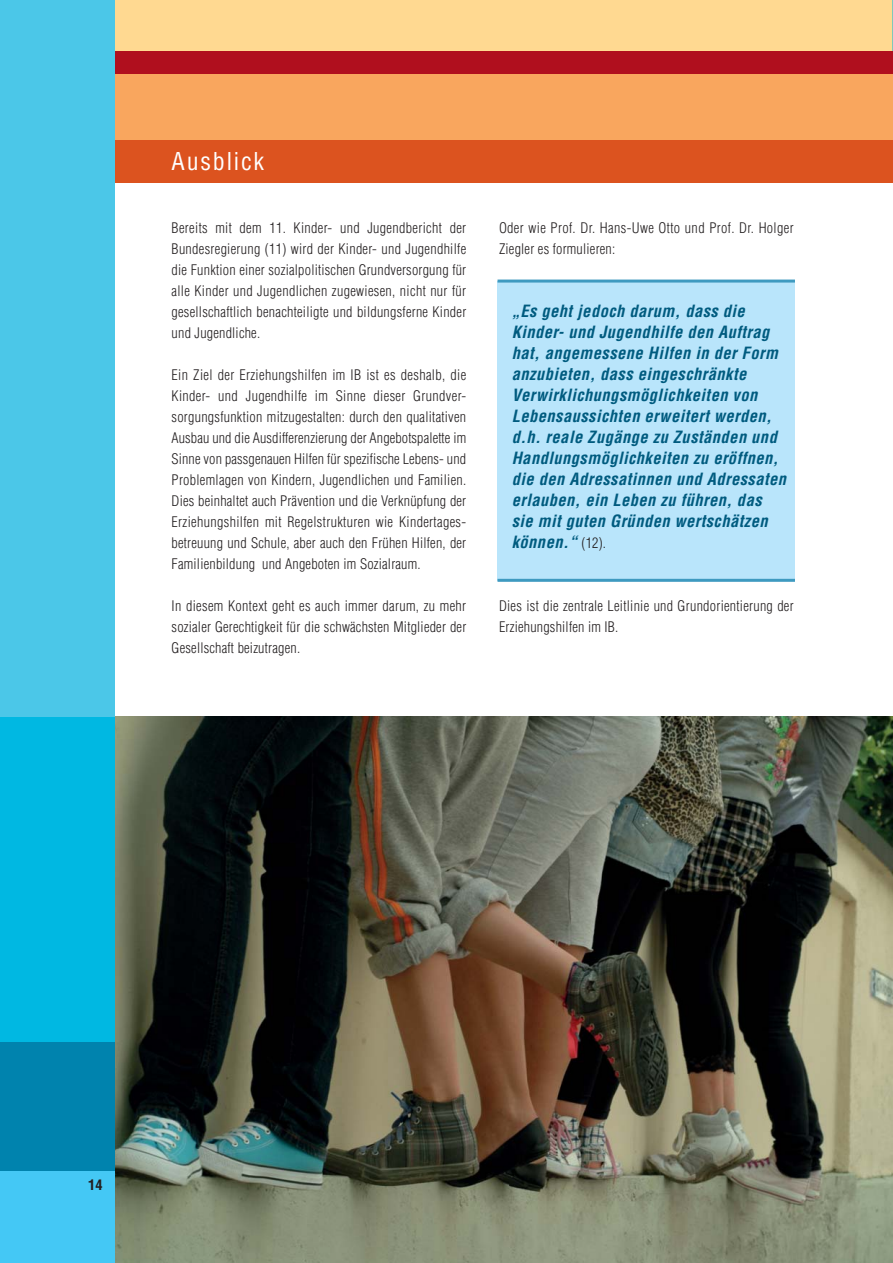
<style>
.page{position:relative;width:893px;height:1263px;background:#fff}
.page>*{position:absolute;margin:0;border:0;box-sizing:border-box;transform-origin:0 0}
.t1{font:condensed 24px "Helvetica";letter-spacing:.075em;color:#fff}
.t2{font:italic 700 condensed 16.5px/21px "Helvetica";letter-spacing:.03em;color:#005b7f}
.t3{font:300 condensed 14.25px/21px "Helvetica";letter-spacing:.015em;color:#231f20;text-align:justify}
.t4{font:700 condensed 14.25px "Helvetica";color:#231f20}
.s1{font-weight:300;font-style:normal;font-size:14.25px;color:#231f20}
</style>
<div class="page">
<div style="left:98px;top:0;width:795px;height:62px;background:#ffd991"></div>
<div style="left:497px;top:281px;width:298px;height:299px;background:#b9e5fb"></div>
<hr style="left:497px;top:280px;width:298px;height:3px;background:#3e9ac0">
<hr style="left:497px;top:579px;width:298px;height:3px;background:#3e9ac0">
<div style="left:98px;top:51px;width:795px;height:113px;background:#b00f1e"></div>
<div style="left:98px;top:75px;width:795px;height:78px;background:#f9a65e"></div>
<div style="left:111px;top:140px;width:782px;height:43px;background:#dc531f"></div>
<img style="left:115px;top:717px;width:778px;height:546px">
<div style="left:0;top:0;width:115px;height:848px;background:#4bc7e8"></div>
<div style="left:0;top:717px;width:115px;height:350px;background:#00b8e2"></div>
<div style="left:0;top:1042px;width:115px;height:130px;background:#0083ae"></div>
<div style="left:0;top:1171px;width:115px;height:92px;background:#44c8f5"></div>
<h1 class="t1" style="left:172px;top:152px;width:94px">Ausblick</h1>
<p class="t3" style="left:172px;top:219px;width:296px">Bereits mit dem 11. Kinder- und Jugendbericht der Bundesregierung (11) wird der Kinder- und Jugendhilfe die Funktion einer sozialpolitischen Grundversorgung für alle Kinder und Jugendlichen zugewiesen, nicht nur für gesellschaftlich benachteiligte und bildungsferne Kinder und Jugendliche.</p>
<p class="t3" style="left:172px;top:366px;width:296px">Ein Ziel der Erziehungshilfen im IB ist es deshalb, die Kinder- und Jugendhilfe im Sinne dieser Grundver&shy;sorgungsfunktion mitzugestalten: durch den qualitativen Ausbau und die Ausdifferenzierung der Angebotspalette im Sinne von passgenauen Hilfen für spezifische Lebens- und Problemlagen von Kindern, Jugendlichen und Familien.<br>Dies beinhaltet auch Prävention und die Verknüpfung der Erziehungshilfen mit Regelstrukturen wie Kindertages&shy;betreuung und Schule, aber auch den Frühen Hilfen, der Familienbildung und Angeboten im Sozialraum.</p>
<p class="t3" style="left:172px;top:597px;width:296px">In diesem Kontext geht es auch immer darum, zu mehr sozialer Gerechtigkeit für die schwächsten Mitglieder der Gesellschaft beizutragen.</p>
<p class="t3" style="left:499px;top:219px;width:296px">Oder wie Prof. Dr. Hans-Uwe Otto und Prof. Dr. Holger<br>Ziegler es formulieren:</p>
<p class="t2" style="left:512px;top:302px;width:279px">„Es geht jedoch darum, dass die Kinder- und Jugendhilfe den Auftrag hat, angemessene Hilfen in der Form anzubieten, dass eingeschränkte Verwirklichungsmöglichkeiten von Lebensaussichten erweitert werden, d.h. reale Zugänge zu Zuständen und Handlungsmöglichkeiten zu eröffnen, die den Adressatinnen und Adressaten erlauben, ein Leben zu führen, das sie mit guten Gründen wertschätzen können.“ <span class="s1">(12).</span></p>
<p class="t3" style="left:499px;top:597px;width:296px">Dies ist die zentrale Leitlinie und Grundorientierung der<br>Erziehungshilfen im IB.</p>
<p class="t4" style="left:88px;top:1179px;width:16px">14</p>
</div>
